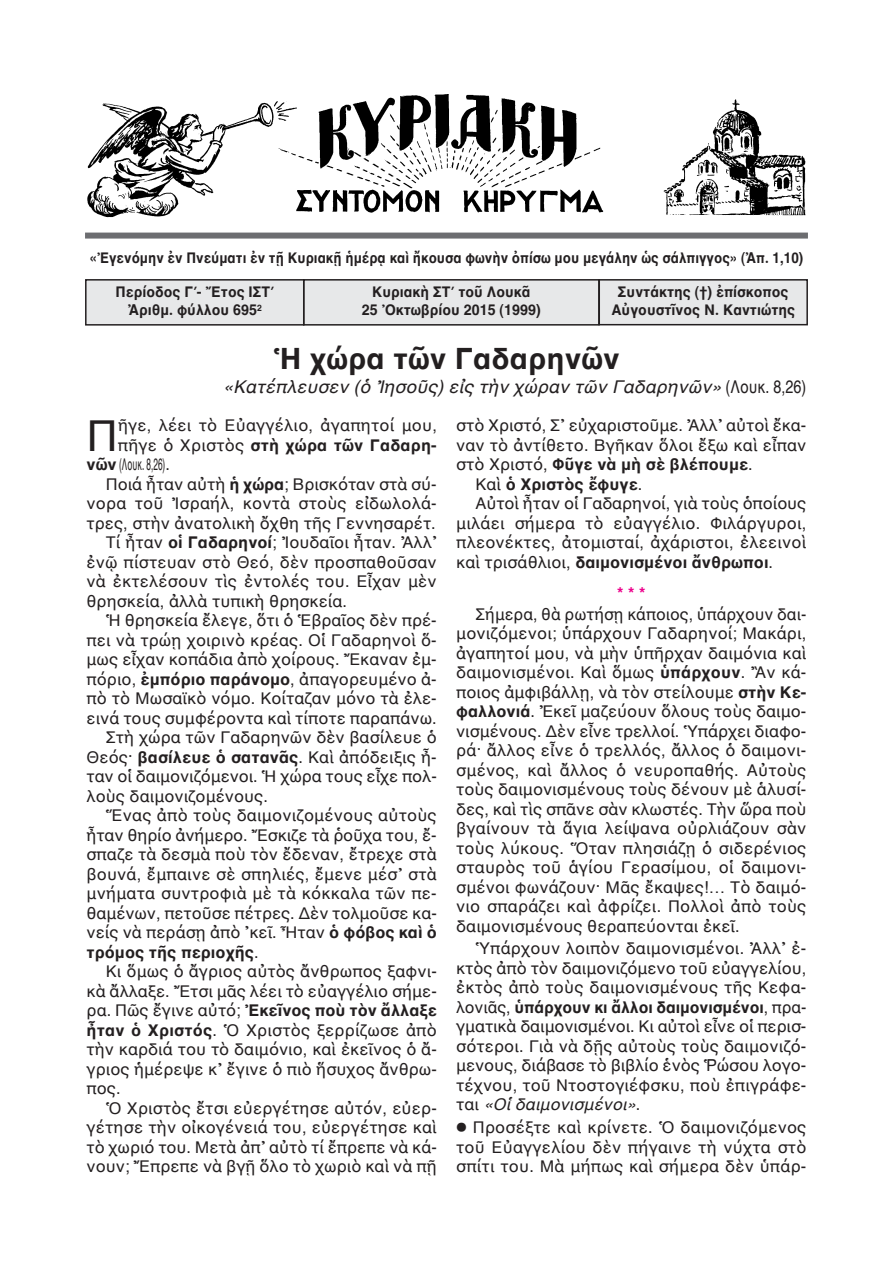
<style>
.page{position:relative;width:893px;height:1263px;background:#fff}
.page>*{position:absolute;margin:0;border:0;box-sizing:border-box;transform-origin:0 0}
.t1{font:43.5px "AL Helvetica";color:#231f20}
.t2{font:700 30px "AL Helvetica";color:#231f20}
.t3{font:italic 18px "AL Helvetica";color:#231f20}
.t4{font:16.5px/19.5px "AL Helvetica";color:#231f20;text-align:justify}
.t5{font:700 16.5px "AL Helvetica";color:#231f20}
.t6{font:16.5px "AL Helvetica";color:#231f20;scale:.5 1}
.t7{font:700 16.5px "AL Helvetica";color:#ed028c}
.t8{font:700 15px/18px "AL Helvetica";color:#231f20;text-align:center;scale:.95 1}
.t9{font:700 15px "AL Helvetica";color:#231f20;scale:.9 1}
.s1{font-style:normal}
.s2{font-weight:400}
.s3{font-weight:700}
.s4{font-style:italic}
</style>
<div class="page">
<div style="left:304px;top:280px;width:295px;height:45px;background:#e7e8e9"></div>
<div style="left:303px;top:279px;width:297px;height:47px;border:2px solid #231f20"></div>
<div style="left:87px;top:281px;width:216px;height:43px;background:#e7e8e9"></div>
<div style="left:85px;top:279px;width:219px;height:47px;border:2px solid #231f20"></div>
<div style="left:600px;top:281px;width:206px;height:43px;background:#e7e8e9"></div>
<div style="left:598px;top:279px;width:210px;height:46px;border:2px solid #231f20"></div>
<div style="left:85px;top:233px;width:723px;height:6px;background:#6c6d70"></div>
<img style="left:87px;top:94px;width:719px;height:124px">
<p class="t9" style="left:90px;top:249px;width:794px">«Ἐγενόμην ἐν Πνεύματι ἐν τῇ Κυριακῇ ἡμέρᾳ καὶ ἤκουσα φωνὴν ὀπίσω μου μεγάλην ὡς σάλπιγγος» (Ἀπ. 1,10)</p>
<p class="t8" style="left:115px;top:283px;width:168px">Περίοδος Γ΄- Ἔτος ΙΣΤ΄<br>Ἀριθμ. φύλλου 695<sup>2</sup></p>
<p class="t8" style="left:611px;top:283px;width:195px">Συντάκτης (†) ἐπίσκοπος<br>Αὐγουστῖνος Ν. Καντιώτης</p>
<h2 class="t2" style="left:273px;top:340px;width:348px">Ἡ χώρα τῶν Γαδαρηνῶν</h2>
<p class="t3" style="left:223px;top:376px;width:585px">«Κατέπλευσεν (ὁ Ἰησοῦς) εἰς τὴν χώραν τῶν Γαδαρηνῶν» <span class="s1">(Λουκ. 8,26)</span></p>
<p class="t8" style="left:362px;top:283px;width:190px">Κυριακὴ ΣΤ΄ τοῦ Λουκᾶ<br>25 Ὀκτωβρίου 2015 (1999)</p>
<h1 class="t1" style="left:87px;top:409px;width:33px">Π</h1>
<p class="t4" style="left:118px;top:415px;width:320px">ῆγε, λέει τὸ Εὐαγγέλιο, ἀγαπητοί μου,</p>
<p class="t5" style="left:118px;top:435px;width:320px"><span class="s2">πῆγε ὁ Χριστὸς</span> στὴ χώρα τῶν Γαδαρη-</p>
<p class="t6" style="left:87px;top:455px;width:168px"><span class="s3">νῶν</span>(Λουκ. 8,26).</p>
<p class="t4" style="left:106px;top:474px;width:332px">Ποιά ἦταν αὐτὴ <span class="s3">ἡ χώρα</span>; Βρισκόταν στὰ σύ-</p>
<p class="t4" style="left:87px;top:493px;width:352px">νορα τοῦ Ἰσραήλ, κοντὰ στοὺς εἰδωλολά-</p>
<p class="t4" style="left:87px;top:513px;width:351px">τρες, στὴν ἀνατολικὴ ὄχθη τῆς Γεννησαρέτ.</p>
<p class="t4" style="left:106px;top:532px;width:332px">Τί ἦταν <span class="s3">οἱ Γαδαρηνοί</span>; Ἰουδαῖοι ἦταν. Ἀλλ᾿</p>
<p class="t4" style="left:87px;top:552px;width:352px">ἐνῷ πίστευαν στὸ Θεό, δὲν προσπαθοῦσαν</p>
<p class="t4" style="left:87px;top:571px;width:352px">νὰ ἐκτελέσουν τὶς ἐντολές του. Εἶχαν μὲν</p>
<p class="t4" style="left:87px;top:591px;width:262px">θρησκεία, ἀλλὰ τυπικὴ θρησκεία.</p>
<p class="t4" style="left:106px;top:610px;width:332px">Ἡ θρησκεία ἔλεγε, ὅτι ὁ Ἑβραῖος δὲν πρέ-</p>
<p class="t4" style="left:87px;top:630px;width:352px">πει νὰ τρώῃ χοιρινὸ κρέας. Οἱ Γαδαρηνοὶ ὅ-</p>
<p class="t4" style="left:87px;top:649px;width:352px">μως εἶχαν κοπάδια ἀπὸ χοίρους. Ἔκαναν ἐμ-</p>
<p class="t4" style="left:87px;top:669px;width:352px">πόριο, <span class="s3">ἐμπόριο παράνομο</span>, ἀπαγορευμένο ἀ-</p>
<p class="t4" style="left:87px;top:688px;width:352px">πὸ τὸ Μωσαϊκὸ νόμο. Κοίταζαν μόνο τὰ ἐλε-</p>
<p class="t4" style="left:87px;top:708px;width:352px">εινά τους συμφέροντα καὶ τίποτε παραπάνω.</p>
<p class="t4" style="left:106px;top:727px;width:332px">Στὴ χώρα τῶν Γαδαρηνῶν δὲν βασίλευε ὁ</p>
<p class="t4" style="left:87px;top:747px;width:352px">Θεός· <span class="s3">βασίλευε ὁ σατανᾶς</span>. Καὶ ἀπόδειξις ἦ-</p>
<p class="t4" style="left:87px;top:766px;width:352px">ταν οἱ δαιμονιζόμενοι. Ἡ χώρα τους εἶχε πολ-</p>
<p class="t4" style="left:87px;top:786px;width:183px">λοὺς δαιμονιζομένους.</p>
<p class="t4" style="left:106px;top:805px;width:332px">Ἕνας ἀπὸ τοὺς δαιμονιζομένους αὐτοὺς</p>
<p class="t4" style="left:87px;top:825px;width:352px">ἦταν θηρίο ἀνήμερο. Ἔσκιζε τὰ ῥοῦχα του, ἔ-</p>
<p class="t4" style="left:87px;top:844px;width:352px">σπαζε τὰ δεσμὰ ποὺ τὸν ἔδεναν, ἔτρεχε στὰ</p>
<p class="t4" style="left:87px;top:864px;width:352px">βουνά, ἔμπαινε σὲ σπηλιές, ἔμενε μέσ᾿ στὰ</p>
<p class="t4" style="left:87px;top:883px;width:352px">μνήματα συντροφιὰ μὲ τὰ κόκκαλα τῶν πε-</p>
<p class="t4" style="left:87px;top:903px;width:352px">θαμένων, πετοῦσε πέτρες. Δὲν τολμοῦσε κα-</p>
<p class="t4" style="left:87px;top:922px;width:352px">νείς νὰ περάσῃ ἀπὸ ᾿κεῖ. Ἦταν <span class="s3">ὁ φόβος καὶ ὁ</span></p>
<p class="t5" style="left:87px;top:942px;width:174px">τρόμος τῆς περιοχῆς<span class="s2">.</span></p>
<p class="t4" style="left:106px;top:961px;width:332px">Κι ὅμως ὁ ἄγριος αὐτὸς ἄνθρωπος ξαφνι-</p>
<p class="t4" style="left:87px;top:981px;width:352px">κὰ ἄλλαξε. Ἔτσι μᾶς λέει τὸ εὐαγγέλιο σήμε-</p>
<p class="t5" style="left:87px;top:1000px;width:352px"><span class="s2">ρα. Πῶς ἔγινε αὐτό;</span> Ἐκεῖνος ποὺ τὸν ἄλλαξε</p>
<p class="t4" style="left:87px;top:1020px;width:352px"><span class="s3">ἦταν ὁ Χριστός</span>. Ὁ Χριστὸς ξερρίζωσε ἀπὸ</p>
<p class="t4" style="left:87px;top:1039px;width:352px">τὴν καρδιά του τὸ δαιμόνιο, καὶ ἐκεῖνος ὁ ἄ-</p>
<p class="t4" style="left:87px;top:1059px;width:352px">γριος ἡμέρεψε κ᾿ ἔγινε ὁ πιὸ ἥσυχος ἄνθρω-</p>
<p class="t4" style="left:87px;top:1078px;width:36px">πος.</p>
<p class="t4" style="left:106px;top:1098px;width:332px">Ὁ Χριστὸς ἔτσι εὐεργέτησε αὐτόν, εὐερ-</p>
<p class="t4" style="left:87px;top:1117px;width:352px">γέτησε τὴν οἰκογένειά του, εὐεργέτησε καὶ</p>
<p class="t4" style="left:87px;top:1137px;width:352px">τὸ χωριό του. Μετὰ ἀπ᾿ αὐτὸ τί ἔπρεπε νὰ κά-</p>
<p class="t4" style="left:87px;top:1156px;width:352px">νουν; Ἔπρεπε νὰ βγῇ ὅλο τὸ χωριὸ καὶ νὰ πῇ</p>
<p class="t4" style="left:456px;top:415px;width:352px">στὸ Χριστό, Σ᾿ εὐχαριστοῦμε. Ἀλλ᾿ αὐτοὶ ἔκα-</p>
<p class="t4" style="left:456px;top:435px;width:352px">ναν τὸ ἀντίθετο. Βγῆκαν ὅλοι ἔξω καὶ εἶπαν</p>
<p class="t5" style="left:456px;top:454px;width:298px"><span class="s2">στὸ Χριστό,</span> Φῦγε νὰ μὴ σὲ βλέπουμε<span class="s2">.</span></p>
<p class="t5" style="left:476px;top:474px;width:168px"><span class="s2">Καὶ</span> ὁ Χριστὸς ἔφυγε<span class="s2">.</span></p>
<p class="t4" style="left:476px;top:493px;width:332px">Αὐτοὶ ἦταν οἱ Γαδαρηνοί, γιὰ τοὺς ὁποίους</p>
<p class="t4" style="left:456px;top:513px;width:352px">μιλάει σήμερα τὸ εὐαγγέλιο. Φιλάργυροι,</p>
<p class="t4" style="left:456px;top:532px;width:352px">πλεονέκτες, ἀτομισταί, ἀχάριστοι, ἐλεεινοὶ</p>
<p class="t5" style="left:456px;top:552px;width:318px"><span class="s2">καὶ τρισάθλιοι,</span> δαιμονισμένοι ἄνθρωποι<span class="s2">.</span></p>
<p class="t7" style="left:617px;top:583px;width:30px">***</p>
<p class="t4" style="left:456px;top:604px;width:352px;text-indent:19px">Σήμερα, θὰ ρωτήσῃ κάποιος, ὑπάρχουν δαι&shy;μονιζόμενοι; ὑπάρχουν Γαδαρηνοί; Μακάρι, ἀγαπητοί μου, νὰ μὴν ὑπῆρχαν δαιμόνια καὶ δαιμονισμένοι. Καὶ ὅμως <span class="s3">ὑπάρχουν</span>. Ἂν κά&shy;ποιος ἀμφιβάλλῃ, νὰ τὸν στείλουμε <span class="s3">στὴν Κε&shy;φαλλονιά</span>. Ἐκεῖ μαζεύουν ὅλους τοὺς δαιμο&shy;νισμένους. Δὲν εἶνε τρελλοί. Ὑπάρχει διαφο&shy;ρά· ἄλλος εἶνε ὁ τρελλός, ἄλλος ὁ δαιμονι&shy;σμένος, καὶ ἄλλος ὁ νευροπαθής. Αὐτοὺς τοὺς δαιμονισμένους τοὺς δένουν μὲ ἁλυσί&shy;δες, καὶ τὶς σπᾶνε σὰν κλωστές. Τὴν ὥρα ποὺ βγαίνουν τὰ ἅγια λείψανα οὐρλιάζουν σὰν τοὺς λύκους. Ὅταν πλησιάζῃ ὁ σιδερένιος σταυρὸς τοῦ ἁγίου Γερασίμου, οἱ δαιμονι&shy;σμένοι φωνάζουν· Μᾶς ἔκαψες!… Τὸ δαιμό&shy;νιο σπαράζει καὶ ἀφρίζει. Πολλοὶ ἀπὸ τοὺς δαιμονισμένους θεραπεύονται ἐκεῖ.</p>
<p class="t4" style="left:456px;top:939px;width:352px;text-indent:19px">Ὑπάρχουν λοιπὸν δαιμονισμένοι. Ἀλλ᾿ ἐ&shy;κτὸς ἀπὸ τὸν δαιμονιζόμενο τοῦ εὐαγγελίου, ἐκτὸς ἀπὸ τοὺς δαιμονισμένους τῆς Κεφα&shy;λονιᾶς, <span class="s3">ὑπάρχουν κι ἄλλοι δαιμονισμένοι</span>, πρα&shy;γματικὰ δαιμονισμένοι. Κι αὐτοὶ εἶνε οἱ περισ&shy;σότεροι. Γιὰ νὰ δῇς αὐτοὺς τοὺς δαιμονιζό&shy;μενους, διάβασε τὸ βιβλίο ἑνὸς Ῥώσου λογο&shy;τέχνου, τοῦ Ντοστογιέφσκυ, ποὺ ἐπιγράφε&shy;ται <span class="s4">«Οἱ δαιμονισμένοι»</span>.</p>
<p class="t4" style="left:456px;top:1117px;width:352px">⃝ Προσέξτε καὶ κρίνετε. Ὁ δαιμονιζόμενος τοῦ Εὐαγγελίου δὲν πήγαινε τὴ νύχτα στὸ σπίτι του. Μὰ μήπως καὶ σήμερα δὲν ὑπάρ-</p>
</div>
